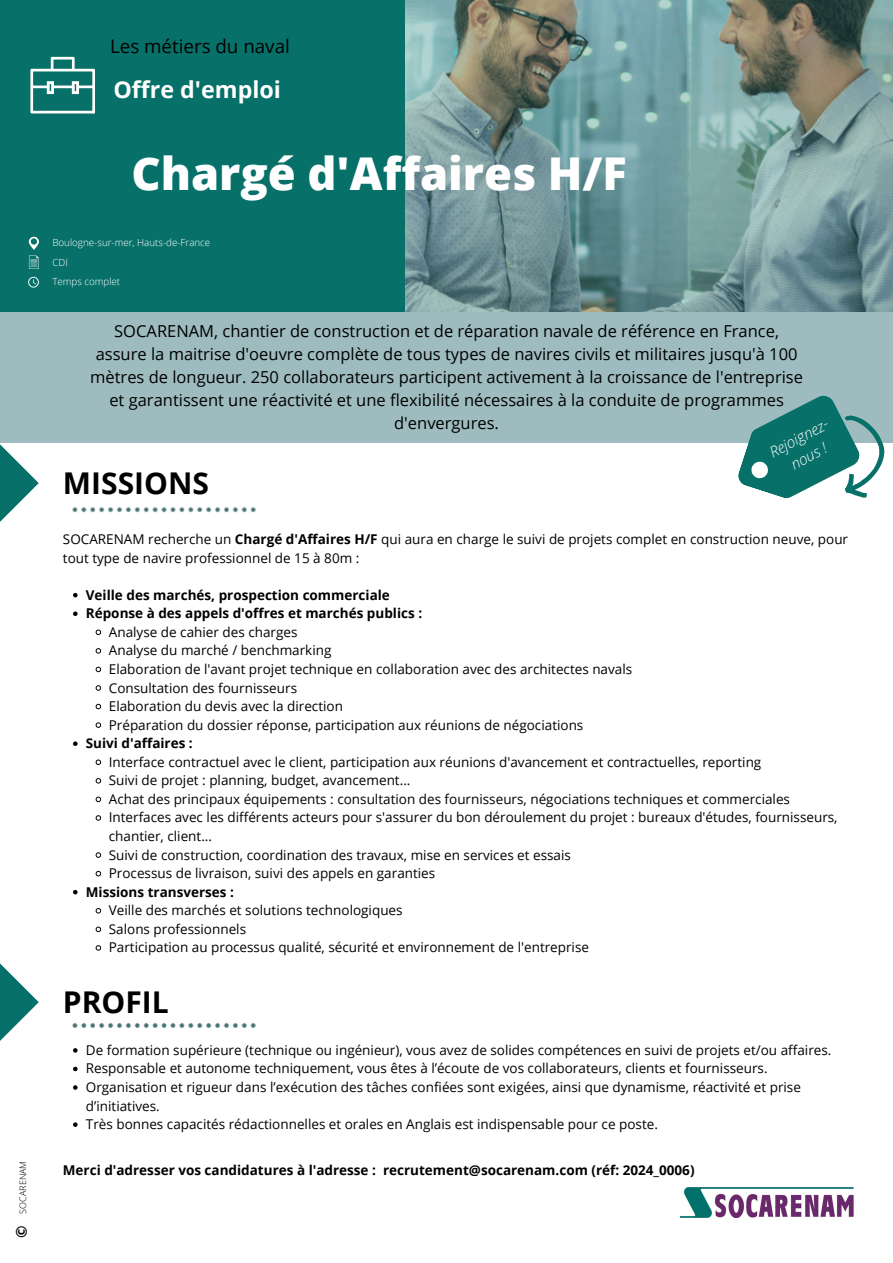
<style>
.page{position:relative;width:893px;height:1263px;background:#fff}
.page>*{position:absolute;margin:0;border:0;box-sizing:border-box;transform-origin:0 0}
.t1{font:800 45.22px "Open Sans";color:#fff}
.t2{font:700 30px "Open Sans";color:#000}
.t3{font:23.25px "Open Sans Bold 2";color:#fff}
.t4{font:18.75px "Open Sans";color:#000}
.t5{font:16.5px/23.1px "Open Sans";color:#000;text-align:center}
.t6{font:italic 300 15px/20.8px "Open Sans";color:#fff;text-align:center}
.t7{font:700 15px "Open Sans";color:#000}
.t8{font:13.5px/18.6px "Open Sans";color:#000}
.t9{font:700 13.5px "Open Sans";color:#000}
.t10{font:300 9.82px "Open Sans";color:#fff}
.t11{font:300 9px "Open Sans";color:#000}
.s1{font-weight:700}
</style>
<div class="page">
<div style="left:0;top:0;width:893px;height:312px;background:#067069"></div>
<div style="left:0;top:312px;width:893px;height:131px;background:#9ebcbf"></div>
<svg style="left:72px;top:507px;width:184px;height:6px"></svg>
<svg style="left:72px;top:1023px;width:184px;height:5px"></svg>
<svg style="left:30px;top:57px;width:65px;height:57px"></svg>
<svg style="left:738px;top:395px;width:147px;height:104px"></svg>
<svg style="left:0;top:236px;width:39px;height:805px"></svg>
<img style="left:679px;top:1187px;width:175px;height:30px">
<img style="left:406px;top:0;width:487px;height:312px">
<svg style="left:73px;top:593px;width:5px;height:4px"></svg>
<svg style="left:73px;top:611px;width:5px;height:5px"></svg>
<svg style="left:95px;top:629px;width:6px;height:6px"></svg>
<svg style="left:95px;top:648px;width:6px;height:6px"></svg>
<svg style="left:95px;top:666px;width:6px;height:6px"></svg>
<svg style="left:95px;top:685px;width:6px;height:6px"></svg>
<svg style="left:95px;top:704px;width:6px;height:5px"></svg>
<svg style="left:95px;top:722px;width:6px;height:6px"></svg>
<svg style="left:73px;top:741px;width:5px;height:5px"></svg>
<svg style="left:95px;top:759px;width:6px;height:6px"></svg>
<svg style="left:95px;top:778px;width:6px;height:6px"></svg>
<svg style="left:95px;top:796px;width:6px;height:6px"></svg>
<svg style="left:95px;top:815px;width:6px;height:6px"></svg>
<svg style="left:95px;top:852px;width:6px;height:6px"></svg>
<svg style="left:95px;top:871px;width:6px;height:5px"></svg>
<svg style="left:73px;top:890px;width:5px;height:4px"></svg>
<svg style="left:95px;top:908px;width:6px;height:6px"></svg>
<svg style="left:95px;top:926px;width:6px;height:6px"></svg>
<svg style="left:95px;top:945px;width:6px;height:6px"></svg>
<svg style="left:73px;top:1048px;width:5px;height:4px"></svg>
<svg style="left:73px;top:1067px;width:5px;height:4px"></svg>
<svg style="left:73px;top:1085px;width:5px;height:5px"></svg>
<svg style="left:73px;top:1122px;width:5px;height:5px"></svg>
<p class="t11" style="left:17px;top:1213px;width:54px;rotate:-90deg">SOCARENAM</p>
<p class="t7" style="left:11px;top:1238px;width:14px;rotate:-90deg">©</p>
<p class="t4" style="left:110px;top:33px;width:181px">Les métiers du naval</p>
<p class="t3" style="left:113px;top:73px;width:169px">Offre d'emploi</p>
<p class="t1" style="left:131px;top:142px;width:497px">Chargé d'Affaires H/F</p>
<p class="t10" style="left:52px;top:236px;width:159px">Boulogne-sur-mer, Hauts-de-France</p>
<p class="t10" style="left:52px;top:255px;width:17px">CDI</p>
<p class="t10" style="left:52px;top:275px;width:69px">Temps complet</p>
<p class="t5" style="left:90px;top:319px;width:714px">SOCARENAM, chantier de construction et de réparation navale de référence en France, assure la maitrise d'oeuvre complète de tous types de navires civils et militaires jusqu'à 100 mètres de longueur. 250 collaborateurs participent activement à la croissance de l'entreprise et garantissent une réactivité et une flexibilité nécessaires à la conduite de programmes d'envergures.</p>
<p class="t6" style="left:765px;top:443px;width:69px;rotate:-28deg">Rejoignez&shy;nous !</p>
<p class="t2" style="left:63px;top:462px;width:148px">MISSIONS</p>
<h4 class="t8" style="left:63px;top:529px;width:786px">SOCARENAM recherche un <span class="s1">Chargé d'Affaires H/F</span> qui aura en charge le suivi de projets complet en construction neuve, pour tout type de navire professionnel de 15 à 80m :</h4>
<p class="t9" style="left:86px;top:585px;width:305px">Veille des marchés, prospection commerciale</p>
<h3 class="t9" style="left:86px;top:604px;width:338px">Réponse à des appels d'offres et marchés publics :</h3>
<h1 class="t8" style="left:109px;top:622px;width:190px">Analyse de cahier des charges</h1>
<p class="t8" style="left:109px;top:641px;width:224px">Analyse du marché / benchmarking</p>
<p class="t8" style="left:109px;top:659px;width:525px">Elaboration de l'avant projet technique en collaboration avec des architectes navals</p>
<p class="t8" style="left:109px;top:678px;width:190px">Consultation des fournisseurs</p>
<p class="t8" style="left:109px;top:696px;width:236px">Elaboration du devis avec la direction</p>
<p class="t8" style="left:109px;top:715px;width:476px">Préparation du dossier réponse, participation aux réunions de négociations</p>
<p class="t9" style="left:86px;top:734px;width:108px">Suivi d'affaires :</p>
<h5 class="t8" style="left:109px;top:752px;width:654px">Interface contractuel avec le client, participation aux réunions d'avancement et contractuelles, reporting</h5>
<p class="t8" style="left:109px;top:771px;width:303px">Suivi de projet : planning, budget, avancement...</p>
<h5 class="t8" style="left:109px;top:789px;width:682px">Achat des principaux équipements : consultation des fournisseurs, négociations techniques et commerciales</h5>
<p class="t8" style="left:109px;top:808px;width:730px">Interfaces avec les différents acteurs pour s'assurer du bon déroulement du projet : bureaux d'études, fournisseurs, chantier, client...</p>
<h2 class="t8" style="left:109px;top:845px;width:463px">Suivi de construction, coordination des travaux, mise en services et essais</h2>
<p class="t8" style="left:109px;top:863px;width:328px">Processus de livraison, suivi des appels en garanties</p>
<p class="t9" style="left:86px;top:882px;width:150px">Missions transverses :</p>
<p class="t8" style="left:109px;top:901px;width:295px">Veille des marchés et solutions technologiques</p>
<p class="t8" style="left:109px;top:919px;width:139px">Salons professionnels</p>
<p class="t8" style="left:109px;top:938px;width:482px">Participation au processus qualité, sécurité et environnement de l'entreprise</p>
<p class="t2" style="left:63px;top:981px;width:107px">PROFIL</p>
<p class="t8" style="left:86px;top:1040px;width:747px">De formation supérieure (technique ou ingénieur), vous avez de solides compétences en suivi de projets et/ou affaires.</p>
<p class="t8" style="left:86px;top:1059px;width:683px">Responsable et autonome techniquement, vous êtes à l’écoute de vos collaborateurs, clients et fournisseurs.</p>
<p class="t8" style="left:86px;top:1077px;width:716px">Organisation et rigueur dans l’exécution des tâches confiées sont exigées, ainsi que dynamisme, réactivité et prise d’initiatives.</p>
<p class="t8" style="left:86px;top:1114px;width:573px">Très bonnes capacités rédactionnelles et orales en Anglais est indispensable pour ce poste.</p>
<p class="t9" style="left:63px;top:1161px;width:633px">Merci d'adresser vos candidatures à l'adresse : recrutement@socarenam.com (réf: 2024_0006)</p>
</div>
